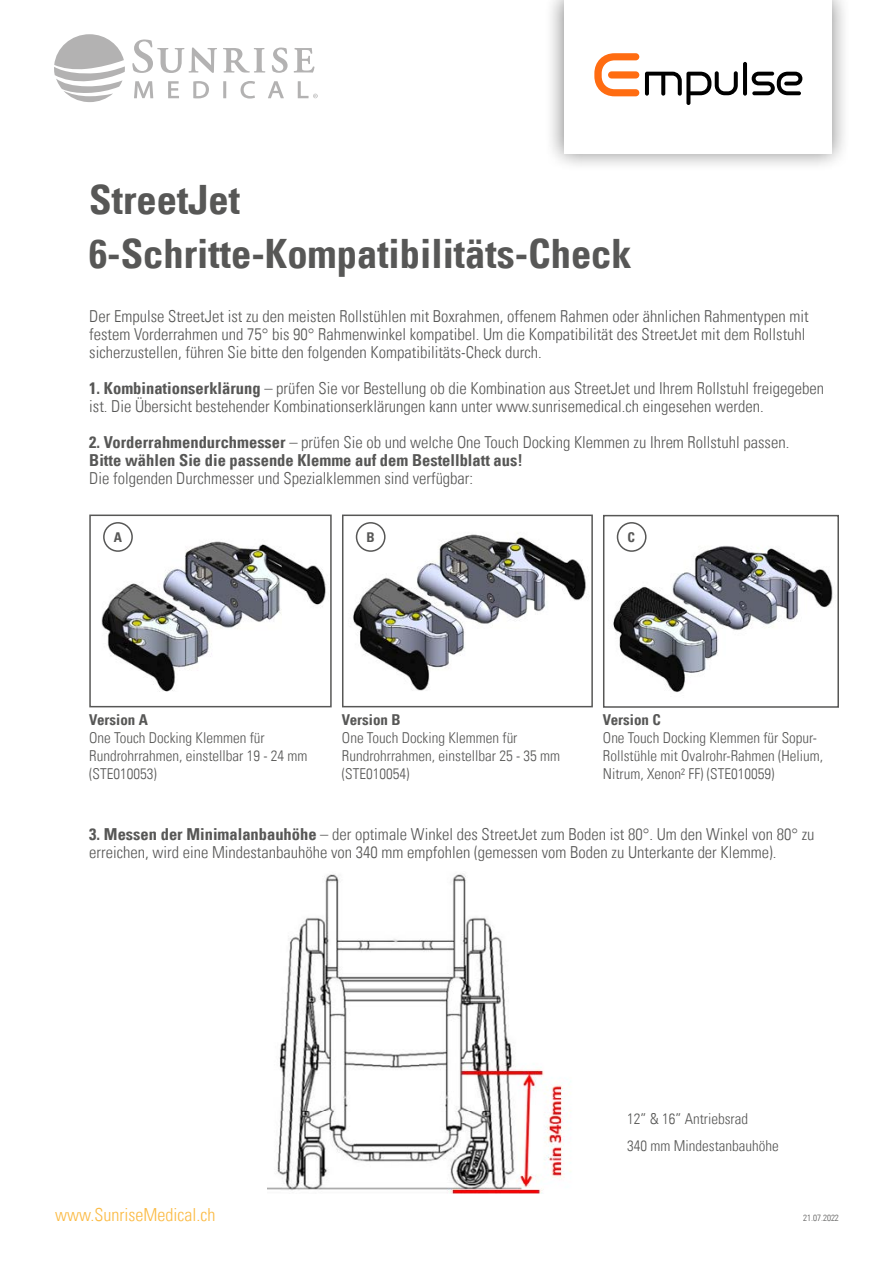
<style>
.page{position:relative;width:893px;height:1263px;background:#fff}
.page>*{position:absolute;margin:0;border:0;box-sizing:border-box;transform-origin:0 0}
.t1{font:40.5px/54px "Univers Com 67 Bold Cond";color:#575756}
.t2{font:18px "Univers Com 47 Light Cond";color:#fbba43}
.t3{font:16.5px/18px "Univers Com 47 Light Cond";color:#575756}
.t4{font:16.5px "Univers Com 67 Bold Cond";color:#575756}
.t5{font:15px/18px "Univers Com 47 Light Cond";color:#575756}
.t6{font:15px "Univers Com 67 Bold Cond";color:#575756}
.t7{font:13.5px "Univers Com 67 Bold Cond";color:#575756}
.t8{font:9px "Univers Com 47 Light Cond";color:#575756}
.s1{font-family:"Univers Com 67 Bold Cond"}
</style>
<div class="page">
<div style="left:544px;top:0;width:307px;height:173px;background:#000;opacity:.5"></div>
<div style="left:564px;top:0;width:267px;height:153px;background:#fff"></div>
<svg style="left:594px;top:53px;width:45px;height:43px"></svg>
<svg style="left:645px;top:71px;width:93px;height:34px"></svg>
<hr style="left:743px;top:62px;width:4px;height:34px;background:#000;border-radius:2px">
<svg style="left:752px;top:72px;width:50px;height:23px"></svg>
<svg style="left:54px;top:34px;width:71px;height:68px"></svg>
<svg style="left:223px;top:48px;width:42px;height:25px"></svg>
<svg style="left:132px;top:39px;width:85px;height:34px"></svg>
<svg style="left:272px;top:48px;width:16px;height:25px"></svg>
<svg style="left:294px;top:48px;width:20px;height:25px"></svg>
<svg style="left:134px;top:81px;width:19px;height:17px"></svg>
<svg style="left:168px;top:81px;width:11px;height:17px"></svg>
<svg style="left:193px;top:81px;width:16px;height:17px"></svg>
<svg style="left:223px;top:81px;width:3px;height:17px"></svg>
<svg style="left:241px;top:81px;width:14px;height:18px"></svg>
<svg style="left:268px;top:81px;width:16px;height:17px"></svg>
<svg style="left:298px;top:81px;width:20px;height:17px"></svg>
<img style="left:613px;top:522px;width:220px;height:170px">
<div style="left:603px;top:515px;width:236px;height:193px;border:2px solid #575756"></div>
<div style="left:617px;top:522px;width:29px;height:30px;border:2px solid #575756;border-radius:50%"></div>
<img style="left:353px;top:522px;width:233px;height:169px">
<div style="left:342px;top:514px;width:251px;height:193px;border:2px solid #575756"></div>
<div style="left:356px;top:522px;width:30px;height:30px;border:2px solid #575756;border-radius:50%"></div>
<img style="left:101px;top:522px;width:225px;height:170px">
<div style="left:89px;top:514px;width:243px;height:193px;border:2px solid #575756"></div>
<div style="left:103px;top:522px;width:30px;height:30px;border:2px solid #575756;border-radius:50%"></div>
<img style="left:267px;top:873px;width:304px;height:320px">
<h1 class="t1" style="left:89px;top:172px;width:544px">StreetJet<br>6-Schritte-Kompatibilitäts-Check</h1>
<p class="t3" style="left:89px;top:308px;width:721px">Der Empulse StreetJet ist zu den meisten Rollstühlen mit Boxrahmen, offenem Rahmen oder ähnlichen Rahmentypen mit festem Vorderrahmen und 75° bis 90° Rahmenwinkel kompatibel. Um die Kompatibilität des StreetJet mit dem Rollstuhl sicherzustellen, führen Sie bitte den folgenden Kompatibilitäts-Check durch.</p>
<p class="t3" style="left:89px;top:380px;width:736px"><span class="s1">1. Kombinationserklärung</span> – prüfen Sie vor Bestellung ob die Kombination aus StreetJet und Ihrem Rollstuhl freigegeben ist. Die Übersicht bestehender Kombinationserklärungen kann unter www.sunrisemedical.ch eingesehen werden.</p>
<p class="t3" style="left:89px;top:434px;width:701px"><span class="s1">2. Vorderrahmendurchmesser</span> – prüfen Sie ob und welche One Touch Docking Klemmen zu Ihrem Rollstuhl passen.</p>
<p class="t4" style="left:89px;top:450px;width:435px">Bitte wählen Sie die passende Klemme auf dem Bestellblatt aus!</p>
<p class="t3" style="left:89px;top:470px;width:385px">Die folgenden Durchmesser und Spezialklemmen sind verfügbar:</p>
<p class="t7" style="left:114px;top:529px;width:10px">A</p>
<p class="t7" style="left:367px;top:529px;width:10px">B</p>
<p class="t7" style="left:627px;top:529px;width:9px">C</p>
<p class="t6" style="left:89px;top:710px;width:60px">Version A</p>
<p class="t5" style="left:89px;top:728px;width:220px">One Touch Docking Klemmen für<br>Rundrohrrahmen, einstellbar 19 - 24 mm (STE010053)</p>
<p class="t6" style="left:342px;top:710px;width:60px">Version B</p>
<p class="t5" style="left:342px;top:728px;width:220px">One Touch Docking Klemmen für<br>Rundrohrrahmen, einstellbar 25 - 35 mm (STE010054)</p>
<p class="t6" style="left:603px;top:710px;width:59px">Version C</p>
<p class="t5" style="left:603px;top:728px;width:222px">One Touch Docking Klemmen für Sopur-<br>Rollstühle mit Ovalrohr-Rahmen (Helium,<br>Nitrum, Xenon² FF) (STE010059)</p>
<p class="t3" style="left:89px;top:825px;width:727px"><span class="s1">3. Messen der Minimalanbauhöhe</span> – der optimale Winkel des StreetJet zum Boden ist 80°. Um den Winkel von 80° zu erreichen, wird eine Mindestanbauhöhe von 340 mm empfohlen (gemessen vom Boden zu Unterkante der Klemme).</p>
<p class="t5" style="left:627px;top:1106px;width:153px;line-height:26.5px">12” &amp; 16” Antriebsrad<br>340 mm Mindestanbauhöhe</p>
<p class="t2" style="left:55px;top:1204px;width:162px">www.SunriseMedical.ch</p>
<p class="t8" style="left:803px;top:1213px;width:37px">21.07.2022</p>
</div>
